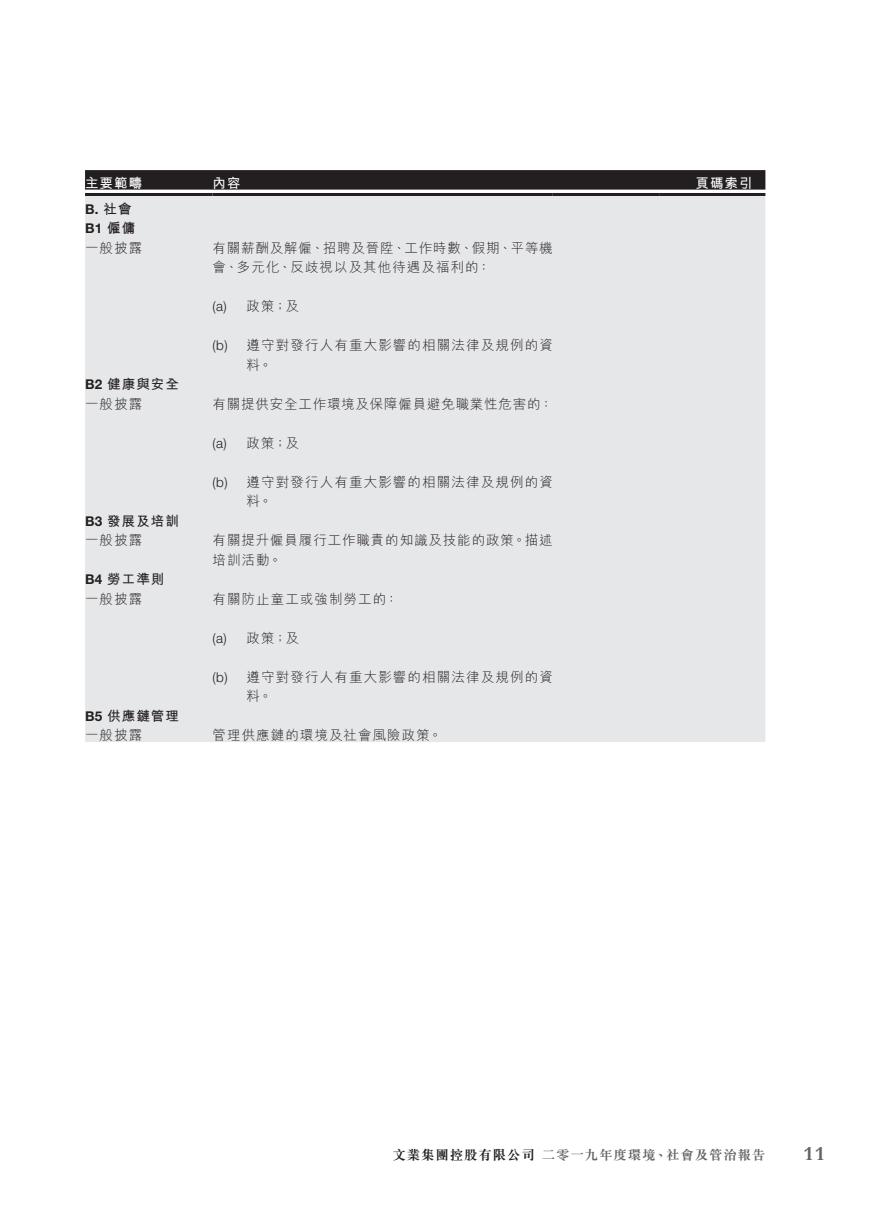
<style>
.page{position:relative;width:893px;height:1212px;background:#fff}
.page>*{position:absolute;margin:0;border:0;box-sizing:border-box;transform-origin:0 0}
.t1{font:700 18px "Versailles LT Std";color:#636366}
.Body_Text{font:300 13.5px/19.5px "M Hei HK";letter-spacing:.08em;color:#231f20}
.Body_Text-2{font:300 13.5px/19.5px "M Hei HK";letter-spacing:.06em;color:#231f20}
.Body_Text-3{font:700 13.5px "M Hei HK";letter-spacing:.08em;color:#231f20}
.t2{font:700 13.5px "M Sung HK";letter-spacing:.06em;color:#636366}
.Body_Text-4{font:700 13.5px "M Hei HK";letter-spacing:.08em;color:#fff}
.Body_Text-5{font:700 13.5px "Helvetica Neue LT Std";color:#231f20}
.s1{font-family:"M Hei HK"}
.s2{font-family:"Helvetica Neue LT Std"}
.s3{color:#231f20}
</style>
<div class="page">
<svg style="left:85px;top:170px;width:680px;height:20px;background:#282425"></svg>
<div style="left:85px;top:196px;width:680px;height:546px;background:#e6e7e9"></div>
<hr style="left:85px;top:193px;width:128px;height:3px;background:#231f20">
<hr style="left:213px;top:193px;width:340px;height:3px;background:#231f20">
<hr style="left:553px;top:193px;width:106px;height:3px;background:#231f20">
<hr style="left:659px;top:193px;width:106px;height:3px;background:#231f20">
<p class="Body_Text-4" style="left:85px;top:173px;width:59px">主要範疇</p>
<p class="Body_Text-4" style="left:213px;top:173px;width:30px">內容</p>
<p class="Body_Text-4" style="left:695px;top:173px;width:59px">頁碼索引</p>
<p class="Body_Text-5" style="left:85px;top:201px;width:48px">B. <span class="s1">社會</span></p>
<p class="Body_Text-5" style="left:85px;top:220px;width:52px">B1 <span class="s1">僱傭</span></p>
<p class="Body_Text" style="left:85px;top:238px;width:59px">一般披露</p>
<p class="Body_Text-2" style="left:213px;top:238px;width:342px">有關薪酬及解僱、招聘及晉陞、工作時數、假期、平等機會、多元化、反歧視以及其他待遇及福利的：</p>
<p class="Body_Text" style="left:213px;top:296px;width:88px"><span class="s2">(a)</span> 政策；及</p>
<p class="Body_Text" style="left:247px;top:335px;width:308px;text-indent:-34px"><span class="s2">(b)</span> 遵守對發行人有重大影響的相關法律及規例的資料。</p>
<p class="Body_Text-3" style="left:85px;top:374px;width:95px"><span class="s2">B2</span> 健康與安全</p>
<p class="Body_Text" style="left:85px;top:394px;width:59px">一般披露</p>
<p class="Body_Text-2" style="left:213px;top:394px;width:342px">有關提供安全工作環境及保障僱員避免職業性危害的：</p>
<p class="Body_Text" style="left:213px;top:433px;width:88px"><span class="s2">(a)</span> 政策；及</p>
<p class="Body_Text" style="left:247px;top:472px;width:308px;text-indent:-34px"><span class="s2">(b)</span> 遵守對發行人有重大影響的相關法律及規例的資料。</p>
<p class="Body_Text-3" style="left:85px;top:511px;width:95px"><span class="s2">B3</span> 發展及培訓</p>
<p class="Body_Text" style="left:85px;top:530px;width:59px">一般披露</p>
<p class="Body_Text" style="left:213px;top:530px;width:342px">有關提升僱員履行工作職責的知識及技能的政策。描述培訓活動。</p>
<p class="Body_Text-3" style="left:85px;top:569px;width:81px"><span class="s2">B4</span> 勞工準則</p>
<p class="Body_Text" style="left:85px;top:589px;width:59px">一般披露</p>
<p class="Body_Text" style="left:213px;top:589px;width:187px">有關防止童工或強制勞工的：</p>
<p class="Body_Text" style="left:213px;top:628px;width:88px"><span class="s2">(a)</span> 政策；及</p>
<p class="Body_Text" style="left:247px;top:667px;width:308px;text-indent:-34px"><span class="s2">(b)</span> 遵守對發行人有重大影響的相關法律及規例的資料。</p>
<p class="Body_Text-3" style="left:85px;top:706px;width:95px"><span class="s2">B5</span> 供應鏈管理</p>
<p class="Body_Text" style="left:85px;top:725px;width:59px">一般披露</p>
<p class="Body_Text" style="left:213px;top:725px;width:231px">管理供應鏈的環境及社會風險政策。</p>
<p class="t2" style="left:392px;top:1148px;width:375px"><span class="s3">文業集團控股有限公司</span>二零一九年度環境、社會及管治報告</p>
<h1 class="t1" style="left:803px;top:1143px;width:24px">11</h1>
</div>
